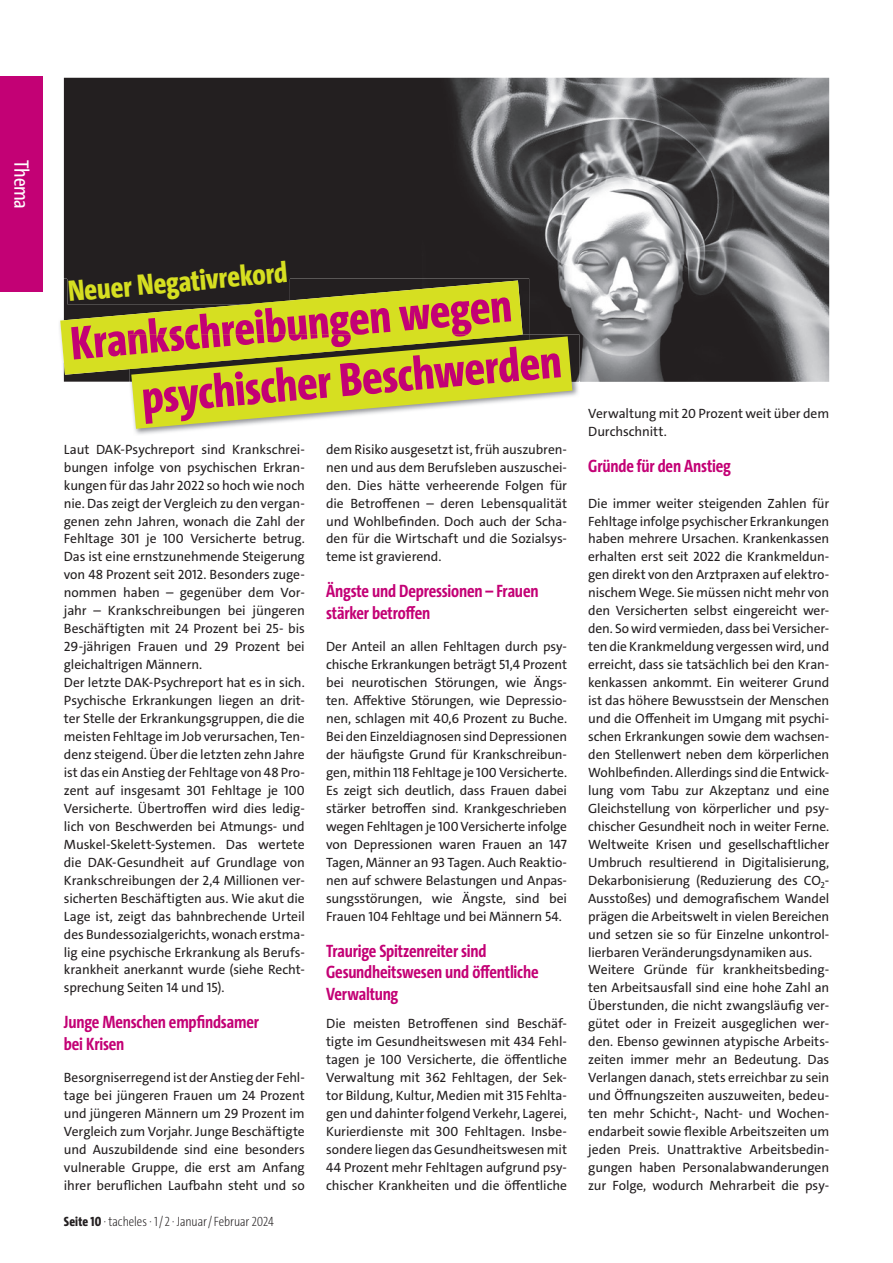
<style>
.page{position:relative;width:893px;height:1263px;background:#fff}
.page>*{position:absolute;margin:0;border:0;box-sizing:border-box;transform-origin:0 0}
.t1{font:800 48px "The Sans Cd LF8";color:#c30175}
.t2{font:800 29.85px "The Sans Cd LF8";color:#d6df21}
.t3{font:21px "The Sans Cd LF5 Plain";letter-spacing:-.01em;color:#fff}
.t4{font:700 18px/21.6px "The Sans Cd LF7";letter-spacing:-.01em;color:#c30175}
.t5{font:13.5px/18px "The Sans C4 s";letter-spacing:-.01em;color:#231f20;text-align:justify}
.t6{font:200 13.5px "The Sans Cd LF2";letter-spacing:-.005em;color:#231f20}
.s1{font-family:"The Sans Cd LF8";font-weight:800}
</style>
<div class="page">
<div style="left:0;top:77px;width:43px;height:215px;background:#c30175"></div>
<img style="left:64px;top:78px;width:765px;height:304px">
<div style="left:67px;top:260px;width:223px;height:20px;background:#231f20"></div>
<img style="left:134px;top:334px;width:445px;height:101px">
<svg style="left:60px;top:280px;width:512px;height:149px;background:#b7b845"></svg>
<h3 class="t3" style="left:35px;top:160px;width:51px;rotate:90deg">Thema</h3>
<h2 class="t2" style="left:66px;top:272px;width:222px;rotate:-5deg">Neuer Negativrekord</h2>
<h1 class="t1" style="left:68px;top:313px;width:444px;rotate:-5deg">Krankschreibungen wegen</h1>
<h1 class="t1" style="left:139px;top:367px;width:423px;rotate:-5deg">psychischer Beschwerden</h1>
<p class="t5" style="left:64px;top:440px;width:242px;text-align:left">Laut DAK-Psychreport sind Krankschrei&shy;bungen infolge von psychischen Erkran&shy;kungen für das Jahr 2022 so hoch wie noch nie. Das zeigt der Vergleich zu den vergan&shy;genen zehn Jahren, wonach die Zahl der Fehltage 301 je 100 Versicherte betrug.<br>Das ist eine ernstzunehmende Steigerung von 48 Prozent seit 2012. Besonders zuge&shy;nommen haben – gegenüber dem Vor&shy;jahr – Krankschreibungen bei jüngeren Beschäftigten mit 24 Prozent bei 25- bis 29-jährigen Frauen und 29 Prozent bei gleichaltrigen Männern.<br>Der letzte DAK-Psychreport hat es in sich.<br>Psychische Erkrankungen liegen an drit&shy;ter Stelle der Erkrankungsgruppen, die die meisten Fehltage im Job verursachen, Ten&shy;denz steigend. Über die letzten zehn Jahre ist das ein Anstieg der Fehltage von 48 Pro&shy;zent auf insgesamt 301 Fehltage je 100<br>Versicherte. Übertroffen wird dies ledig&shy;lich von Beschwerden bei Atmungs- und Muskel-Skelett-Systemen. Das wertete die DAK-Gesundheit auf Grundlage von Krankschreibungen der 2,4 Millionen ver&shy;sicherten Beschäftigten aus. Wie akut die Lage ist, zeigt das bahnbrechende Urteil des Bundessozialgerichts, wonach erstma&shy;lig eine psychische Erkrankung als Berufs&shy;krankheit anerkannt wurde (siehe Recht&shy;sprechung Seiten 14 und 15).</p>
<h3 class="t4" style="left:64px;top:1011px;width:197px">Junge Menschen empfindsamer bei Krisen</h3>
<p class="t5" style="left:64px;top:1069px;width:242px">Besorgniserregend ist der Anstieg der Fehl&shy;tage bei jüngeren Frauen um 24 Prozent und jüngeren Männern um 29 Prozent im Vergleich zum Vorjahr. Junge Beschäftigte und Auszubildende sind eine besonders vulnerable Gruppe, die erst am Anfang ihrer beruflichen Laufbahn steht und so</p>
<p class="t6" style="left:64px;top:1212px;width:211px"><span class="s1">Seite 10</span> · tacheles · 1 / 2 · Januar / Februar 2024</p>
<p class="t5" style="left:326px;top:440px;width:242px">dem Risiko ausgesetzt ist, früh auszubren&shy;nen und aus dem Berufsleben auszuschei&shy;den. Dies hätte verheerende Folgen für die Betroffenen – deren Lebensqualität und Wohlbefinden. Doch auch der Scha&shy;den für die Wirtschaft und die Sozialsys&shy;teme ist gravierend.</p>
<h3 class="t4" style="left:326px;top:580px;width:214px">Ängste und Depressionen – Frauen stärker betroffen</h3>
<p class="t5" style="left:326px;top:638px;width:242px">Der Anteil an allen Fehltagen durch psy&shy;chische Erkrankungen beträgt 51,4 Prozent bei neurotischen Störungen, wie Ängs&shy;ten. Affektive Störungen, wie Depressio&shy;nen, schlagen mit 40,6 Prozent zu Buche.<br>Bei den Einzeldiagnosen sind Depressionen der häufigste Grund für Krankschreibun&shy;gen, mithin 118 Fehltage je 100 Versicherte.<br>Es zeigt sich deutlich, dass Frauen dabei stärker betroffen sind. Krankgeschrieben wegen Fehltagen je 100 Versicherte infolge von Depressionen waren Frauen an 147<br>Tagen, Männer an 93 Tagen. Auch Reaktio&shy;nen auf schwere Belastungen und Anpas&shy;sungsstörungen, wie Ängste, sind bei Frauen 104 Fehltage und bei Männern 54.</p>
<h3 class="t4" style="left:326px;top:939px;width:214px">Traurige Spitzenreiter sind<br>Gesundheitswesen und öffentliche<br>Verwaltung</h3>
<p class="t5" style="left:326px;top:1015px;width:242px">Die meisten Betroffenen sind Beschäf&shy;tigte im Gesundheitswesen mit 434 Fehl&shy;tagen je 100 Versicherte, die öffentliche Verwaltung mit 362 Fehltagen, der Sek&shy;tor Bildung, Kultur, Medien mit 315 Fehlta&shy;gen und dahinter folgend Verkehr, Lagerei, Kurierdienste mit 300 Fehltagen. Insbe&shy;sondere liegen das Gesundheitswesen mit 44 Prozent mehr Fehltagen aufgrund psy&shy;chischer Krankheiten und die öffentliche</p>
<p class="t5" style="left:588px;top:404px;width:243px">Verwaltung mit 20 Prozent weit über dem<br>Durchschnitt.</p>
<h3 class="t4" style="left:588px;top:454px;width:144px">Gründe für den Anstieg</h3>
<p class="t5" style="left:588px;top:494px;width:243px;text-align:left">Die immer weiter steigenden Zahlen für Fehltage infolge psychischer Erkrankungen haben mehrere Ursachen. Krankenkassen erhalten erst seit 2022 die Krankmeldun&shy;gen direkt von den Arztpraxen auf elektro&shy;nischem Wege. Sie müssen nicht mehr von den Versicherten selbst eingereicht wer&shy;den. So wird vermieden, dass bei Versicher&shy;ten die Krankmeldung vergessen wird, und erreicht, dass sie tatsächlich bei den Kran&shy;kenkassen ankommt. Ein weiterer Grund ist das höhere Bewusstsein der Menschen und die Offenheit im Umgang mit psychi&shy;schen Erkrankungen sowie dem wachsen&shy;den Stellenwert neben dem körperlichen Wohlbefinden. Allerdings sind die Entwick&shy;lung vom Tabu zur Akzeptanz und eine Gleichstellung von körperlicher und psy&shy;chischer Gesundheit noch in weiter Ferne.<br>Weltweite Krisen und gesellschaftlicher Umbruch resultierend in Digitalisierung, Dekarbonisierung (Reduzierung des CO<sub>2</sub>- Ausstoßes) und demografischem Wandel prägen die Arbeitswelt in vielen Bereichen und setzen sie so für Einzelne unkontrol&shy;lierbaren Veränderungsdynamiken aus.<br>Weitere Gründe für krankheitsbeding&shy;ten Arbeitsausfall sind eine hohe Zahl an Überstunden, die nicht zwangsläufig ver&shy;gütet oder in Freizeit ausgeglichen wer&shy;den. Ebenso gewinnen atypische Arbeits&shy;zeiten immer mehr an Bedeutung. Das Verlangen danach, stets erreichbar zu sein und Öffnungszeiten auszuweiten, bedeu&shy;ten mehr Schicht-, Nacht- und Wochen&shy;endarbeit sowie flexible Arbeitszeiten um jeden Preis. Unattraktive Arbeitsbedin&shy;gungen haben Personalabwanderungen zur Folge, wodurch Mehrarbeit die psy-</p>
</div>
